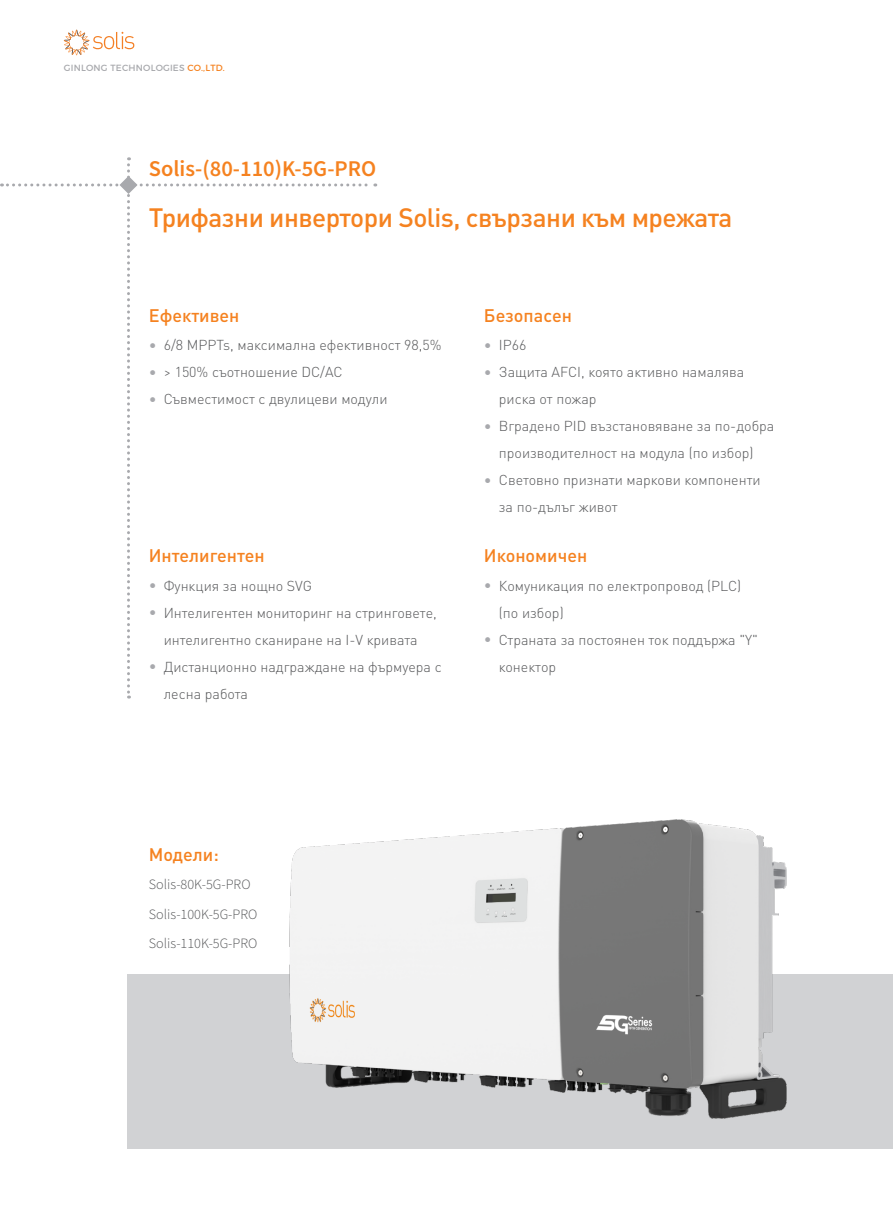
<style>
.page{position:relative;width:893px;height:1212px;background:#fff}
.page>*{position:absolute;margin:0;border:0;box-sizing:border-box;transform-origin:0 0}
.t1{font:500 26.25px "DIN Pro";letter-spacing:-.02em;color:#f58220}
.t2{font:600 22.5px "Source Sans Pro";color:#f58220}
.t3{font:500 18px "DIN Pro";color:#f58220}
.t4{font:300 14.25px/27px "DIN Pro";color:#57585a}
.t5{font:300 14.25px/29.5px "Source Sans Pro";color:#57585a}
.t6{font:9px "Montserrat";letter-spacing:.025em;color:#a8a9ad}
.s1{color:#f58220}
.s2{color:#a8a9ad}
</style>
<div class="page">
<div style="left:128px;top:974px;width:765px;height:174px;background:#d1d2d4"></div>
<svg style="left:64px;top:30px;width:70px;height:25px"></svg>
<img style="left:289px;top:820px;width:498px;height:298px">
<svg style="left:1px;top:157px;width:375px;height:541px"></svg>
<p class="t6" style="left:64px;top:63px;width:163px">GINLONG TECHNOLOGIES <span class="s1">CO.,LTD.</span></p>
<h2 class="t2" style="left:149px;top:154px;width:229px">Solis-(80-110)K-5G-PRO</h2>
<h1 class="t1" style="left:149px;top:199px;width:585px">Трифазни инвертори Solis, свързани към мрежата</h1>
<p class="t3" style="left:149px;top:303px;width:92px">Ефективен</p>
<p class="t3" style="left:484px;top:303px;width:90px">Безопасен</p>
<p class="t4" style="left:149px;top:331px;width:294px"><span class="s2">•</span> 6/8 MPPTs, максимална ефективност 98,5%</p>
<p class="t4" style="left:149px;top:358px;width:195px"><span class="s2">•</span> &gt; 150% съотношение DC/AC</p>
<p class="t4" style="left:149px;top:385px;width:240px"><span class="s2">•</span> Съвместимост с двулицеви модули</p>
<p class="t3" style="left:149px;top:543px;width:118px">Интелигентен</p>
<p class="t4" style="left:149px;top:571px;width:165px"><span class="s2">•</span> Функция за нощно SVG</p>
<p class="t4" style="left:149px;top:598px;width:289px;text-align:center"><span class="s2">•</span> Интелигентен мониторинг на стринговете, интелигентно сканиране на I-V кривата</p>
<p class="t4" style="left:164px;top:652px;width:280px;text-indent:-15px"><span class="s2">•</span> Дистанционно надграждане на фърмуера с лесна работа</p>
<p class="t4" style="left:484px;top:331px;width:44px"><span class="s2">•</span> IP66</p>
<p class="t4" style="left:499px;top:358px;width:247px;text-indent:-15px"><span class="s2">•</span> Защита AFCI, която активно намалява риска от пожар</p>
<p class="t4" style="left:484px;top:412px;width:292px;text-align:center"><span class="s2">•</span> Вградено PID възстановяване за по-добра производителност на модула (по избор)</p>
<p class="t4" style="left:499px;top:466px;width:263px;text-indent:-15px"><span class="s2">•</span> Световно признати маркови компоненти за по-дълъг живот</p>
<p class="t3" style="left:484px;top:543px;width:105px">Икономичен</p>
<p class="t4" style="left:499px;top:571px;width:244px;text-indent:-15px"><span class="s2">•</span> Комуникация по електропровод (PLC) (по избор)</p>
<p class="t4" style="left:499px;top:625px;width:261px;text-indent:-15px"><span class="s2">•</span> Страната за постоянен ток поддържа "Y" конектор</p>
<p class="t3" style="left:149px;top:842px;width:72px">Модели:</p>
<p class="t5" style="left:149px;top:870px;width:110px">Solis-80K-5G-PRO<br>Solis-100K-5G-PRO<br>Solis-110K-5G-PRO</p>
</div>
